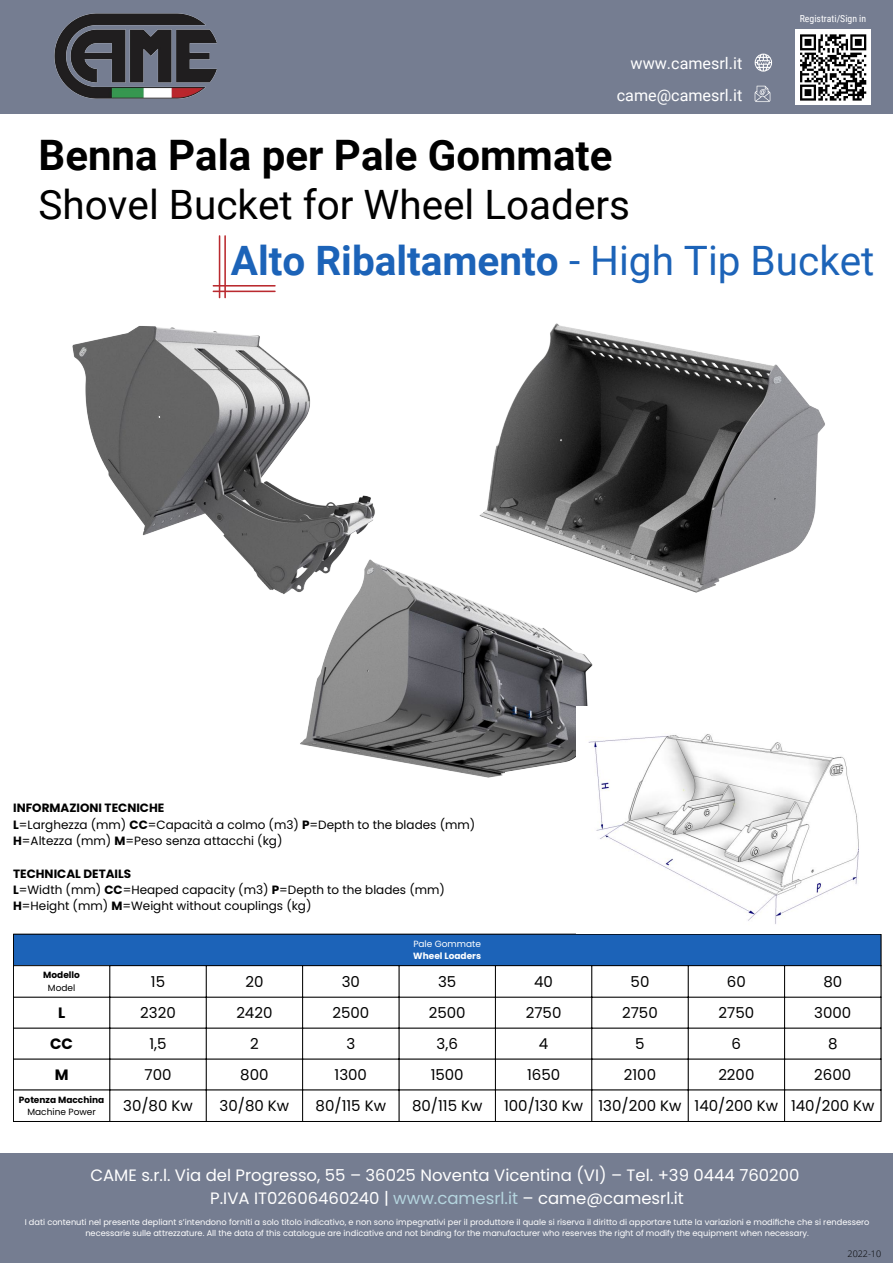
<style>
.page{position:relative;width:893px;height:1263px;background:#fff}
.page>*{position:absolute;margin:0;border:0;box-sizing:border-box;transform-origin:0 0}
.t1{font:700 42px "Roboto";color:#000}
.t2{font:40.5px/55.7px "Roboto";color:#000}
.t3{font:16.5px/23.1px "Poppins";color:#fff;text-align:center}
.t4{font:16.12px/32.1px "Roboto";color:#fff;text-align:right}
.t5{font:15px "Poppins";color:#000}
.t6{font:700 15px "Poppins";color:#000}
.t7{font:12px/16.4px "Poppins";color:#000}
.t8{font:9.75px "Roboto Condensed";color:#fff}
.t9{font:700 9px "Poppins";color:#000}
.t10{font:9px "Poppins";color:#000}
.t11{font:700 9px "Poppins";color:#fff}
.t12{font:9px "Poppins";color:#fff}
.t13{font:300 9px "Open Sans";color:#000}
.t14{font:8.25px/11.2px "Poppins";color:#fff;text-align:center}
.s1{font-weight:700;color:#1c63b8}
.s2{color:#1c63b8}
.s3{font-weight:700}
.s4{color:#b5d5df}
</style>
<div class="page">
<div style="left:0;top:1152px;width:893px;height:111px;background:#757d91"></div>
<div style="left:0;top:0;width:893px;height:113px;background:#757d91"></div>
<img style="left:54px;top:13px;width:163px;height:86px">
<svg style="left:754px;top:86px;width:16px;height:16px"></svg>
<svg style="left:754px;top:54px;width:18px;height:18px"></svg>
<div style="left:795px;top:30px;width:76px;height:75px;background:#fff"></div>
<svg style="left:800px;top:34px;width:67px;height:67px"></svg>
<div style="left:13px;top:934px;width:868px;height:32px;background:#1c63b8"></div>
<hr style="left:13px;top:934px;width:1px;height:187px;background:#000">
<hr style="left:110px;top:966px;width:1px;height:155px;background:#000">
<hr style="left:206px;top:966px;width:1px;height:155px;background:#000">
<hr style="left:302px;top:966px;width:1px;height:155px;background:#000">
<hr style="left:399px;top:966px;width:1px;height:155px;background:#000">
<hr style="left:495px;top:966px;width:1px;height:155px;background:#000">
<hr style="left:591px;top:966px;width:1px;height:155px;background:#000">
<hr style="left:688px;top:966px;width:1px;height:155px;background:#000">
<hr style="left:784px;top:966px;width:1px;height:155px;background:#000">
<hr style="left:880px;top:934px;width:1px;height:187px;background:#000">
<hr style="left:13px;top:934px;width:868px;height:1px;background:#000">
<hr style="left:13px;top:965px;width:868px;height:1px;background:#000">
<hr style="left:13px;top:997px;width:868px;height:1px;background:#000">
<hr style="left:13px;top:1028px;width:868px;height:1px;background:#000">
<hr style="left:13px;top:1059px;width:868px;height:1px;background:#000">
<hr style="left:13px;top:1090px;width:868px;height:1px;background:#000">
<hr style="left:13px;top:1121px;width:868px;height:1px;background:#000">
<img style="left:72px;top:326px;width:303px;height:268px">
<img style="left:479px;top:323px;width:346px;height:270px">
<img style="left:285px;top:549px;width:323px;height:229px">
<img style="left:577px;top:707px;width:282px;height:217px">
<svg style="left:213px;top:235px;width:63px;height:63px"></svg>
<h3 class="t4" style="left:617px;top:47px;width:127px">www.camesrl.it came@camesrl.it</h3>
<p class="t8" style="left:800px;top:13px;width:68px">Registrati/Sign in</p>
<h1 class="t1" style="left:39px;top:132px;width:575px">Benna Pala per Pale Gommate</h1>
<h2 class="t2" style="left:231px;top:177px;width:645px;text-indent:-192px">Shovel Bucket for Wheel Loaders<br><span class="s1">Alto Ribaltamento</span> <span class="s2">- High Tip Bucket</span></h2>
<h3 class="t7" style="left:13px;top:800px;width:464px"><span class="s3">INFORMAZIONI TECNICHE<br>L</span>=Larghezza (mm) <span class="s3">CC</span>=Capacità a colmo (m3) <span class="s3">P</span>=Depth to the blades (mm)<br><span class="s3">H</span>=Altezza (mm) <span class="s3">M</span>=Peso senza attacchi (kg)</h3>
<h3 class="t7" style="left:13px;top:865px;width:433px"><span class="s3">TECHNICAL DETAILS<br>L</span>=Width (mm) <span class="s3">CC</span>=Heaped capacity (m3) <span class="s3">P</span>=Depth to the blades (mm)<br><span class="s3">H</span>=Height (mm) <span class="s3">M</span>=Weight without couplings (kg)</h3>
<p class="t9" style="left:43px;top:969px;width:38px">Modello</p>
<p class="t10" style="left:48px;top:981px;width:29px">Model</p>
<p class="t12" style="left:413px;top:937px;width:69px">Pale Gommate</p>
<p class="t11" style="left:413px;top:950px;width:69px">Wheel Loaders</p>
<h3 class="t5" style="left:151px;top:971px;width:16px">15</h3>
<h3 class="t5" style="left:245px;top:971px;width:20px">20</h3>
<h3 class="t5" style="left:342px;top:971px;width:20px">30</h3>
<h3 class="t5" style="left:438px;top:971px;width:20px">35</h3>
<h3 class="t5" style="left:534px;top:971px;width:20px">40</h3>
<h3 class="t5" style="left:630px;top:971px;width:20px">50</h3>
<h3 class="t5" style="left:727px;top:971px;width:20px">60</h3>
<h3 class="t5" style="left:823px;top:971px;width:20px">80</h3>
<h3 class="t6" style="left:58px;top:1002px;width:9px">L</h3>
<h3 class="t5" style="left:140px;top:1002px;width:37px">2320</h3>
<h3 class="t5" style="left:236px;top:1002px;width:38px">2420</h3>
<h3 class="t5" style="left:332px;top:1002px;width:38px">2500</h3>
<h3 class="t5" style="left:429px;top:1002px;width:38px">2500</h3>
<h3 class="t5" style="left:526px;top:1002px;width:37px">2750</h3>
<h3 class="t5" style="left:622px;top:1002px;width:37px">2750</h3>
<h3 class="t5" style="left:718px;top:1002px;width:37px">2750</h3>
<h3 class="t5" style="left:814px;top:1002px;width:39px">3000</h3>
<h3 class="t6" style="left:50px;top:1033px;width:24px">CC</h3>
<h3 class="t5" style="left:149px;top:1033px;width:19px">1,5</h3>
<h3 class="t5" style="left:250px;top:1033px;width:10px">2</h3>
<h3 class="t5" style="left:346px;top:1033px;width:10px">3</h3>
<h3 class="t5" style="left:436px;top:1033px;width:23px">3,6</h3>
<h3 class="t5" style="left:539px;top:1033px;width:11px">4</h3>
<h3 class="t5" style="left:635px;top:1033px;width:11px">5</h3>
<h3 class="t5" style="left:731px;top:1033px;width:11px">6</h3>
<h3 class="t5" style="left:828px;top:1033px;width:11px">8</h3>
<h3 class="t6" style="left:55px;top:1064px;width:15px">M</h3>
<h3 class="t5" style="left:144px;top:1064px;width:29px">700</h3>
<h3 class="t5" style="left:240px;top:1064px;width:30px">800</h3>
<h3 class="t5" style="left:334px;top:1064px;width:34px">1300</h3>
<h3 class="t5" style="left:431px;top:1064px;width:35px">1500</h3>
<h3 class="t5" style="left:527px;top:1064px;width:35px">1650</h3>
<h3 class="t5" style="left:624px;top:1064px;width:34px">2100</h3>
<h3 class="t5" style="left:718px;top:1064px;width:38px">2200</h3>
<h3 class="t5" style="left:814px;top:1064px;width:38px">2600</h3>
<p class="t9" style="left:19px;top:1093px;width:87px">Potenza Macchina</p>
<p class="t10" style="left:27px;top:1105px;width:70px">Machine Power</p>
<h3 class="t5" style="left:123px;top:1095px;width:71px">30/80 Kw</h3>
<h3 class="t5" style="left:220px;top:1095px;width:71px">30/80 Kw</h3>
<h3 class="t5" style="left:316px;top:1095px;width:72px">80/115 Kw</h3>
<h3 class="t5" style="left:412px;top:1095px;width:72px">80/115 Kw</h3>
<h3 class="t5" style="left:504px;top:1095px;width:372px">100/130 Kw 130/200 Kw 140/200 Kw 140/200 Kw</h3>
<h3 class="t3" style="left:90px;top:1163px;width:710px">CAME s.r.l. Via del Progresso, 55 – 36025 Noventa Vicentina (VI) – Tel. +39 0444 760200<br>P.IVA IT02606460240 | <span class="s4">www.camesrl.it</span> – came@camesrl.it</h3>
<p class="t14" style="left:25px;top:1216px;width:846px">I dati contenuti nel presente depliant s’intendono forniti a solo titolo indicativo, e non sono impegnativi per il produttore il quale si riserva il diritto di apportare tutte la variazioni e modifiche che si rendessero necessarie sulle attrezzature. All the data of this catalogue are indicative and not binding for the manufacturer who reserves the right of modify the equipment when necessary.</p>
<p class="t13" style="left:847px;top:1247px;width:35px">2022-10</p>
</div>
